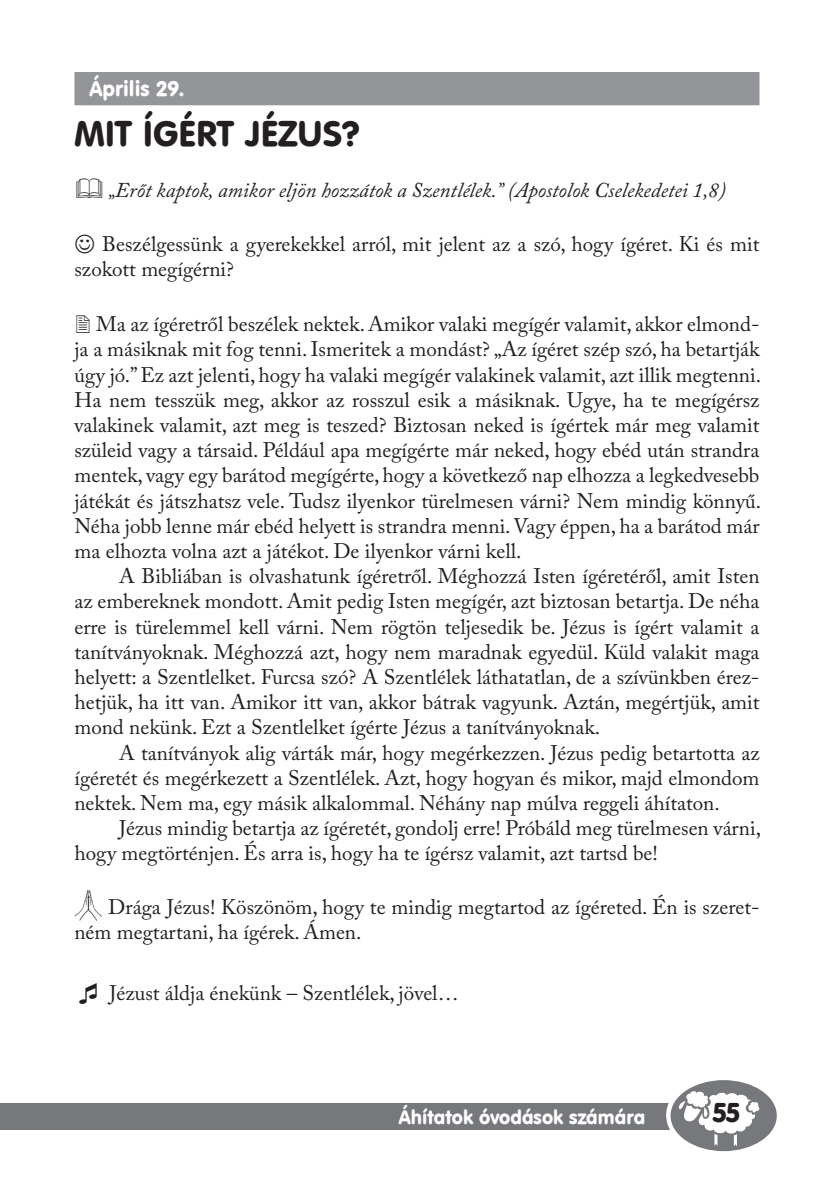
<style>
.page{position:relative;width:834px;height:1181px;background:#fff}
.page>*{position:absolute;margin:0;border:0;box-sizing:border-box;transform-origin:0 0}
.t1{font:35px "Hu Vagou Hu";color:#231f20}
.t2{font:26.6px "Hu Vagou Hu";color:#231f20}
.t3{font:21px/25.2px "Adobe Caslon Pro";color:#231f20}
.t4{font:italic 21px "Adobe Caslon Pro";color:#231f20}
.t5{font:21px "Hu Vagou Hu";color:#fff}
.t6{font:19.25px "Hu Vagou Hu";color:#fff}
</style>
<div class="page">
<div style="left:0;top:1103px;width:764px;height:27px;background:#76787b"></div>
<div style="left:666px;top:1074px;width:115px;height:82px;background:#fff;border-radius:50%"></div>
<svg style="left:670px;top:1080px;width:106px;height:71px"></svg>
<div style="left:74px;top:72px;width:685px;height:33px;background:#939598"></div>
<img style="left:74px;top:890px;width:28px;height:30px">
<p class="t5" style="left:89px;top:75px;width:96px">Április 29.</p>
<h1 class="t1" style="left:74px;top:111px;width:287px">Mit ígért Jézus?</h1>
<p class="t4" style="left:108px;top:177px;width:619px">„Erőt kaptok, amikor eljön hozzátok a Szentlélek.” (Apostolok Cselekedetei 1,8)</p>
<p class="t3" style="left:74px;top:231px;width:686px;text-indent:28px">Beszélgessünk a gyerekekkel arról, mit jelent az a szó, hogy ígéret. Ki és mit szokott megígérni?</p>
<p class="t3" style="left:74px;top:311px;width:688px;text-align:justify;text-indent:22px">Ma az ígéretről beszélek nektek. Amikor valaki megígér valamit, akkor elmond&shy;ja a másiknak mit fog tenni. Ismeritek a mondást? „Az ígéret szép szó, ha betartják úgy jó.” Ez azt jelenti, hogy ha valaki megígér valakinek valamit, azt illik megtenni.<br>Ha nem tesszük meg, akkor az rosszul esik a másiknak. Ugye, ha te megígérsz valakinek valamit, azt meg is teszed? Biztosan neked is ígértek már meg valamit szüleid vagy a társaid. Például apa megígérte már neked, hogy ebéd után strandra mentek, vagy egy barátod megígérte, hogy a következő nap elhozza a legkedvesebb játékát és játszhatsz vele. Tudsz ilyenkor türelmesen várni? Nem mindig könnyű.<br>Néha jobb lenne már ebéd helyett is strandra menni. Vagy éppen, ha a barátod már ma elhozta volna azt a játékot. De ilyenkor várni kell.</p>
<p class="t3" style="left:74px;top:563px;width:686px;text-align:justify;text-indent:45px">A Bibliában is olvashatunk ígéretről. Méghozzá Isten ígéretéről, amit Isten az embereknek mondott. Amit pedig Isten megígér, azt biztosan betartja. De néha erre is türelemmel kell várni. Nem rögtön teljesedik be. Jézus is ígért valamit a tanítványoknak. Méghozzá azt, hogy nem maradnak egyedül. Küld valakit maga helyett: a Szentlelket. Furcsa szó? A Szentlélek láthatatlan, de a szívünkben érez&shy;hetjük, ha itt van. Amikor itt van, akkor bátrak vagyunk. Aztán, megértjük, amit mond nekünk. Ezt a Szentlelket ígérte Jézus a tanítványoknak.</p>
<p class="t3" style="left:74px;top:740px;width:686px;text-align:justify;text-indent:45px">A tanítványok alig várták már, hogy megérkezzen. Jézus pedig betartotta az ígéretét és megérkezett a Szentlélek. Azt, hogy hogyan és mikor, majd elmondom nektek. Nem ma, egy másik alkalommal. Néhány nap múlva reggeli áhítaton.</p>
<p class="t3" style="left:74px;top:815px;width:688px;text-indent:45px">Jézus mindig betartja az ígéretét, gondolj erre! Próbáld meg türelmesen várni, hogy megtörténjen. És arra is, hogy ha te ígérsz valamit, azt tartsd be!</p>
<p class="t3" style="left:74px;top:894px;width:686px;text-indent:34px">Drága Jézus! Köszönöm, hogy te mindig megtartod az ígéreted. Én is szeret&shy;ném megtartani, ha ígérek. Ámen.</p>
<p class="t3" style="left:109px;top:980px;width:350px">Jézust áldja énekünk – Szentlélek, jövel…</p>
<p class="t6" style="left:398px;top:1104px;width:248px">Áhítatok óvodások számára</p>
<p class="t2" style="left:712px;top:1095px;width:29px">55</p>
</div>
